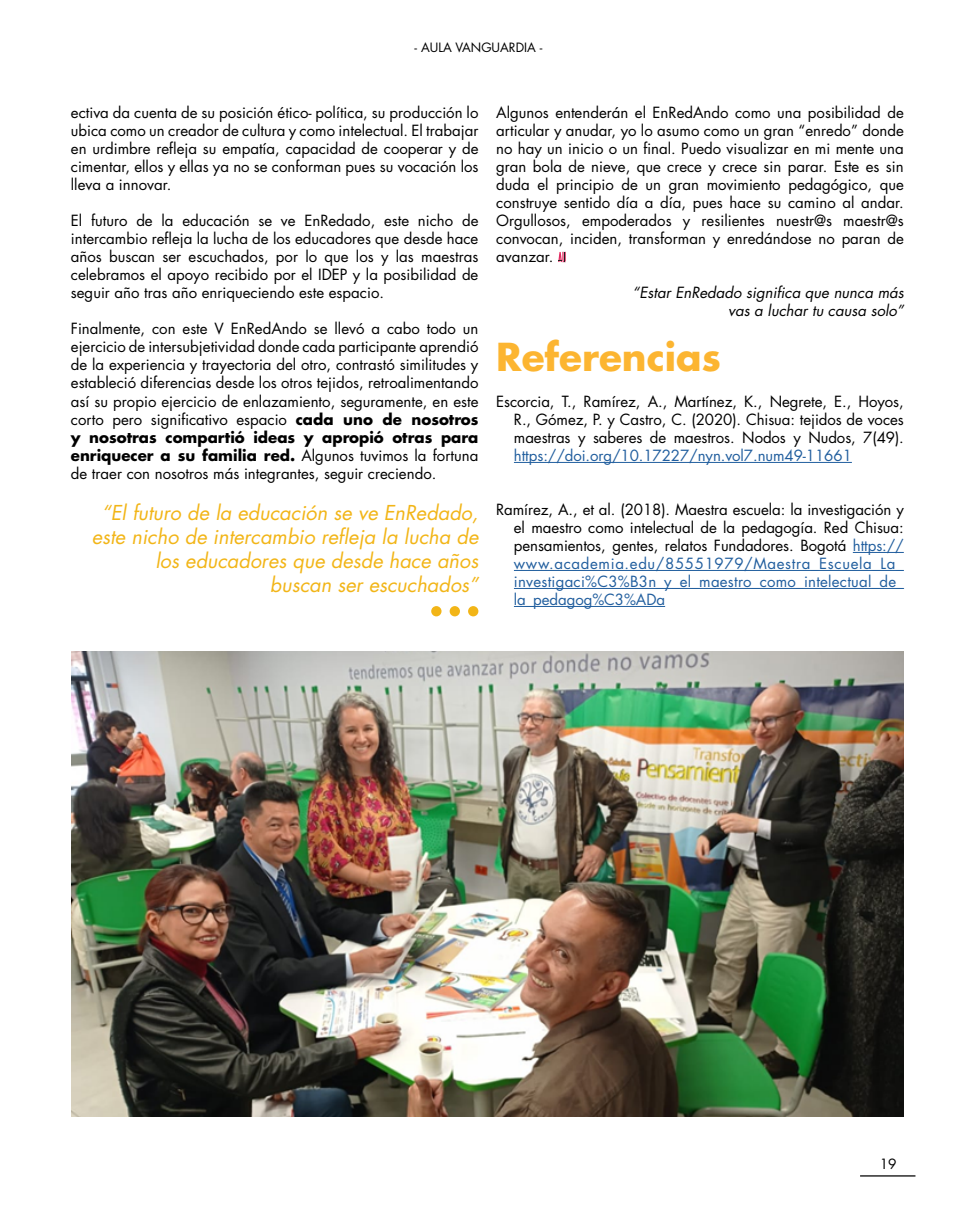
<style>
.page{position:relative;width:957px;height:1205px;background:#fff}
.page>*{position:absolute;margin:0;border:0;box-sizing:border-box;transform-origin:0 0}
.t1{font:700 37.5px "Futura Std";color:#fcb531}
.t2{font:italic 20px/24px "Futura Std";color:#f2b517;text-align:right}
.t3{font:15px/18px "Futura Std";color:#000;text-align:justify}
.t4{font:italic 15px/18px "Futura Std";color:#000;text-align:right}
.t5{font:15px "Futura Std";letter-spacing:-.005em;color:#215e9e}
.t6{font:13.75px "Futura Std";color:#000}
.t7{font:12.5px "Futura Std";color:#000}
.s1{font-weight:700}
.s2{color:#215e9e}
</style>
<div class="page">
<hr style="left:514px;top:462px;width:338px;height:1px;background:#215e9e">
<hr style="left:853px;top:552px;width:51px;height:1px;background:#215e9e">
<hr style="left:514px;top:570px;width:390px;height:1px;background:#215e9e">
<hr style="left:514px;top:588px;width:390px;height:1px;background:#215e9e">
<hr style="left:514px;top:606px;width:151px;height:1px;background:#215e9e">
<div style="left:431px;top:606px;width:10px;height:10px;background:#f2b517;border-radius:50%"></div>
<div style="left:450px;top:606px;width:10px;height:10px;background:#f2b517;border-radius:50%"></div>
<div style="left:468px;top:606px;width:10px;height:10px;background:#f2b517;border-radius:50%"></div>
<svg style="left:558px;top:252px;width:8px;height:10px"></svg>
<img style="left:71px;top:652px;width:833px;height:464px">
<hr style="left:860px;top:1175px;width:55px;height:1px;background:#000">
<p class="t7" style="left:414px;top:39px;width:129px">- AULA VANGUARDIA -</p>
<p class="t3" style="left:71px;top:104px;width:409px">ectiva da cuenta de su posición ético- política, su producción lo ubica como un creador de cultura y como intelectual. El trabajar en urdimbre refleja su empatía, capacidad de cooperar y de cimentar, ellos y ellas ya no se conforman pues su vocación los lleva a innovar.</p>
<p class="t3" style="left:71px;top:212px;width:409px">El futuro de la educación se ve EnRedado, este nicho de intercambio refleja la lucha de los educadores que desde hace años buscan ser escuchados, por lo que los y las maestras celebramos el apoyo recibido por el IDEP y la posibilidad de seguir año tras año enriqueciendo este espacio.</p>
<p class="t3" style="left:71px;top:320px;width:409px">Finalmente, con este V EnRedAndo se llevó a cabo todo un ejercicio de intersubjetividad donde cada participante aprendió de la experiencia y trayectoria del otro, contrastó similitudes y estableció diferencias desde los otros tejidos, retroalimentando así su propio ejercicio de enlazamiento, seguramente, en este corto pero significativo espacio <span class="s1">cada uno de nosotros y nosotras compartió ideas y apropió otras para enriquecer a su familia red.</span> Algunos tuvimos la fortuna de traer con nosotros más integrantes, seguir creciendo.</p>
<h2 class="t2" style="left:92px;top:501px;width:388px">“El futuro de la educación se ve EnRedado, este nicho de intercambio refleja la lucha de los educadores que desde hace años buscan ser escuchados”</h2>
<p class="t3" style="left:496px;top:104px;width:409px">Algunos entenderán el EnRedAndo como una posibilidad de articular y anudar, yo lo asumo como un gran “enredo” donde no hay un inicio o un final. Puedo visualizar en mi mente una gran bola de nieve, que crece y crece sin parar. Este es sin duda el principio de un gran movimiento pedagógico, que construye sentido día a día, pues hace su camino al andar.<br>Orgullosos, empoderados y resilientes nuestr@s maestr@s convocan, inciden, transforman y enredándose no paran de avanzar.</p>
<p class="t4" style="left:632px;top:284px;width:273px">“Estar EnRedado significa que nunca más vas a luchar tu causa solo”</p>
<h1 class="t1" style="left:496px;top:332px;width:226px">Referencias</h1>
<p class="t3" style="left:514px;top:392px;width:391px;text-indent:-18px">Escorcia, T., Ramírez, A., Martínez, K., Negrete, E., Hoyos, R., Gómez, P. y Castro, C. (2020). Chisua: tejidos de voces maestras y saberes de maestros. Nodos y Nudos, 7(49).</p>
<p class="t5" style="left:514px;top:446px;width:339px">https://doi.org/10.17227/nyn.vol7.num49-11661</p>
<p class="t3" style="left:514px;top:500px;width:391px;text-indent:-18px">Ramírez, A., et al. (2018). Maestra escuela: la investigación y el maestro como intelectual de la pedagogía. Red Chisua: pensamientos, gentes, relatos Fundadores. Bogotá <span class="s2">https:// www.academia.edu/85551979/Maestra_Escuela_La_ investigaci%C3%B3n_y_el_maestro_como_intelectual_de_ la_pedagog%C3%ADa</span></p>
<p class="t6" style="left:880px;top:1155px;width:18px">19</p>
</div>
